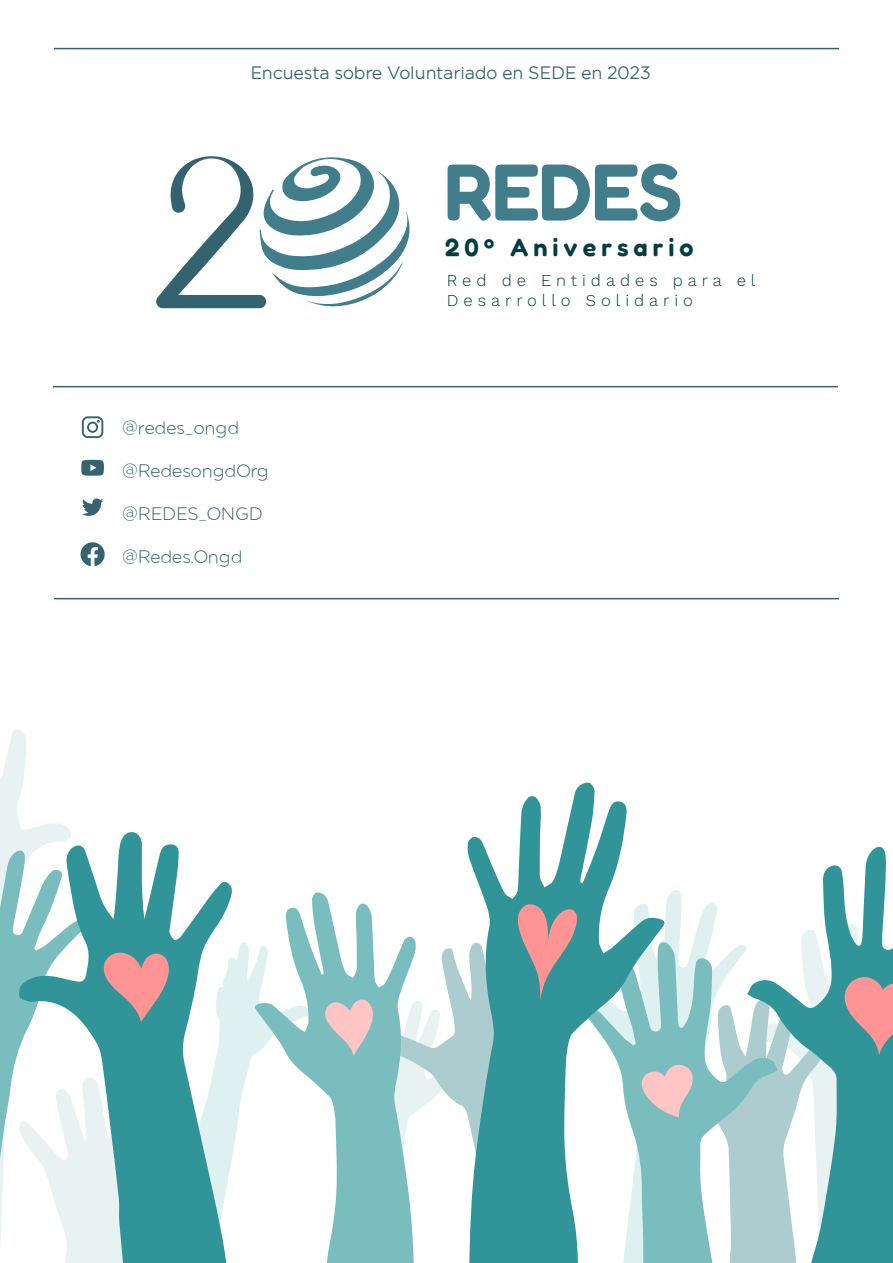
<style>
.page{position:relative;width:893px;height:1263px;background:#fff}
.page>*{position:absolute;margin:0;border:0;box-sizing:border-box;transform-origin:0 0}
.t1{font:600 80.1px "Fredoka";letter-spacing:-.015em;color:#417d8a}
.t2{font:600 25.2px "Fredoka";letter-spacing:.2em;color:#023d43}
.t3{font:18px "Stiepa Sans";letter-spacing:-.01em;color:#356470}
.t4{font:700 18px "Stiepa Sans";letter-spacing:-.02em;color:#356470}
.t5{font:300 16.65px/20px "Work Sans";letter-spacing:.3em;color:#023d43}
</style>
<div class="page">
<hr style="left:54px;top:48px;width:785px;height:1px;background:#356470">
<hr style="left:53px;top:386px;width:785px;height:1px;background:#356470">
<hr style="left:54px;top:598px;width:785px;height:1px;background:#356470">
<svg style="left:82px;top:416px;width:21px;height:22px"></svg>
<svg style="left:81px;top:460px;width:23px;height:16px"></svg>
<svg style="left:82px;top:498px;width:21px;height:18px"></svg>
<svg style="left:81px;top:542px;width:24px;height:24px"></svg>
<svg style="left:665px;top:890px;width:52px;height:50px"></svg>
<svg style="left:233px;top:942px;width:21px;height:208px;fill:#def0f0"></svg>
<svg style="left:441px;top:948px;width:26px;height:165px;fill:#adcccf"></svg>
<svg style="left:665px;top:940px;width:82px;height:59px"></svg>
<svg style="left:254px;top:892px;width:162px;height:195px"></svg>
<svg style="left:467px;top:782px;width:198px;height:481px"></svg>
<svg style="left:747px;top:846px;width:146px;height:417px"></svg>
<svg style="left:184px;top:881px;width:49px;height:382px"></svg>
<svg style="left:843px;top:976px;width:50px;height:287px;background:#529498"></svg>
<svg style="left:517px;top:903px;width:60px;height:98px;background:#8d9496"></svg>
<svg style="left:0;top:729px;width:184px;height:534px"></svg>
<svg style="left:319px;top:997px;width:142px;height:266px"></svg>
<svg style="left:640px;top:999px;width:187px;height:264px"></svg>
<svg style="left:156px;top:156px;width:254px;height:153px"></svg>
<p class="t4" style="left:251px;top:62px;width:402px">Encuesta sobre Voluntariado en SEDE en 2023</p>
<h1 class="t1" style="left:444px;top:144px;width:240px">REDES</h1>
<h2 class="t2" style="left:445px;top:232px;width:250px">20º Aniversario</h2>
<p class="t3" style="left:122px;top:416px;width:119px">@redes_ongd</p>
<p class="t3" style="left:122px;top:460px;width:148px">@RedesongdOrg</p>
<p class="t3" style="left:122px;top:503px;width:142px">@REDES_ONGD</p>
<p class="t3" style="left:122px;top:546px;width:122px">@Redes.Ongd</p>
<p class="t5" style="left:447px;top:271px;width:310px">Red de Entidades para el<br>Desarrollo Solidario</p>
</div>
